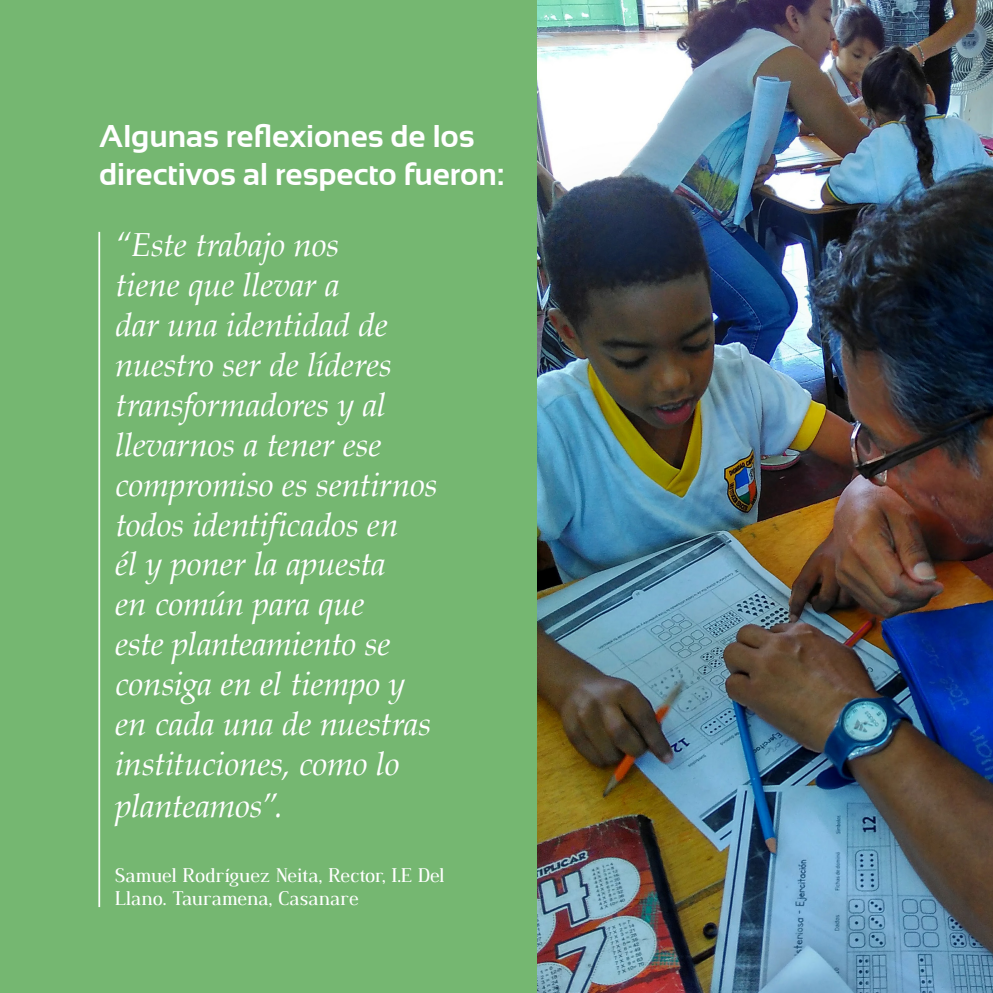
<style>
.page{position:relative;width:993px;height:993px;background:#fff}
.page>*{position:absolute;margin:0;border:0;box-sizing:border-box;transform-origin:0 0}
.Title___1{font:italic 33.25px/40.1px "Book Antiqua";letter-spacing:-.01em;color:#fff}
.Body_Text{font:700 31.5px/37.8px "Sansation";color:#fff}
.Title___1-2{font:19.25px/23.1px "Dustismo Roman";letter-spacing:-.005em;color:#fff}
</style>
<div class="page">
<div style="left:0;top:0;width:992px;height:992px;background:#75b771"></div>
<hr style="left:98px;top:232px;width:2px;height:674px;background:#fff">
<img style="left:537px;top:0;width:455px;height:992px">
<p class="Body_Text" style="left:99px;top:117px;width:406px">Algunas reflexiones de los directivos al respecto fueron:</p>
<p class="Title___1" style="left:115px;top:224px;width:324px">“Este trabajo nos<br>tiene que llevar a<br>dar una identidad de nuestro ser de líderes transformadores y al llevarnos a tener ese compromiso es sentirnos todos identificados en<br>él y poner la apuesta<br>en común para que<br>este planteamiento se consiga en el tiempo y en cada una de nuestras instituciones, como lo planteamos”.</p>
<p class="Title___1-2" style="left:115px;top:862px;width:330px">Samuel Rodríguez Neita, Rector, I.E Del<br>Llano. Tauramena, Casanare</p>
</div>
